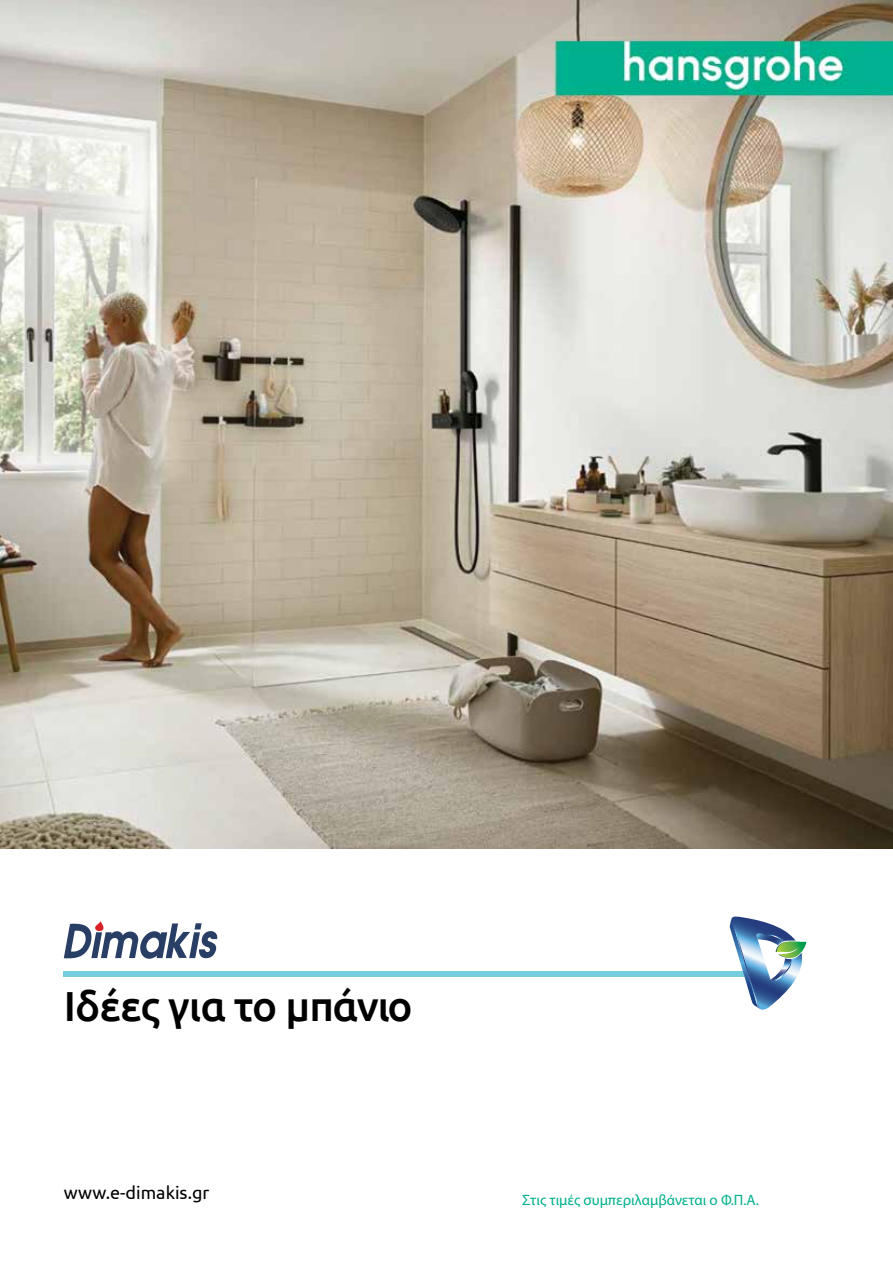
<style>
.page{position:relative;width:893px;height:1263px;background:#fff}
.page>*{position:absolute;margin:0;border:0;box-sizing:border-box;transform-origin:0 0}
.t1{font:500 42px "Ubuntu";letter-spacing:-.02em;color:#000}
.t2{font:18px "Ubuntu";color:#000}
.t3{font:15px "Myriad Pro";color:#00b08b}
</style>
<div class="page">
<img style="left:0;top:0;width:893px;height:848px">
<svg style="left:64px;top:921px;width:154px;height:38px"></svg>
<div style="left:64px;top:970px;width:683px;height:6px;background:#75cede"></div>
<svg style="left:729px;top:916px;width:77px;height:94px"></svg>
<h1 class="t1" style="left:64px;top:979px;width:350px">Ιδέες για το μπάνιο</h1>
<p class="t2" style="left:64px;top:1182px;width:147px">www.e-dimakis.gr</p>
<p class="t3" style="left:522px;top:1190px;width:238px">Στις τιμές συμπεριλαμβάνεται ο Φ.Π.Α.</p>
</div>
